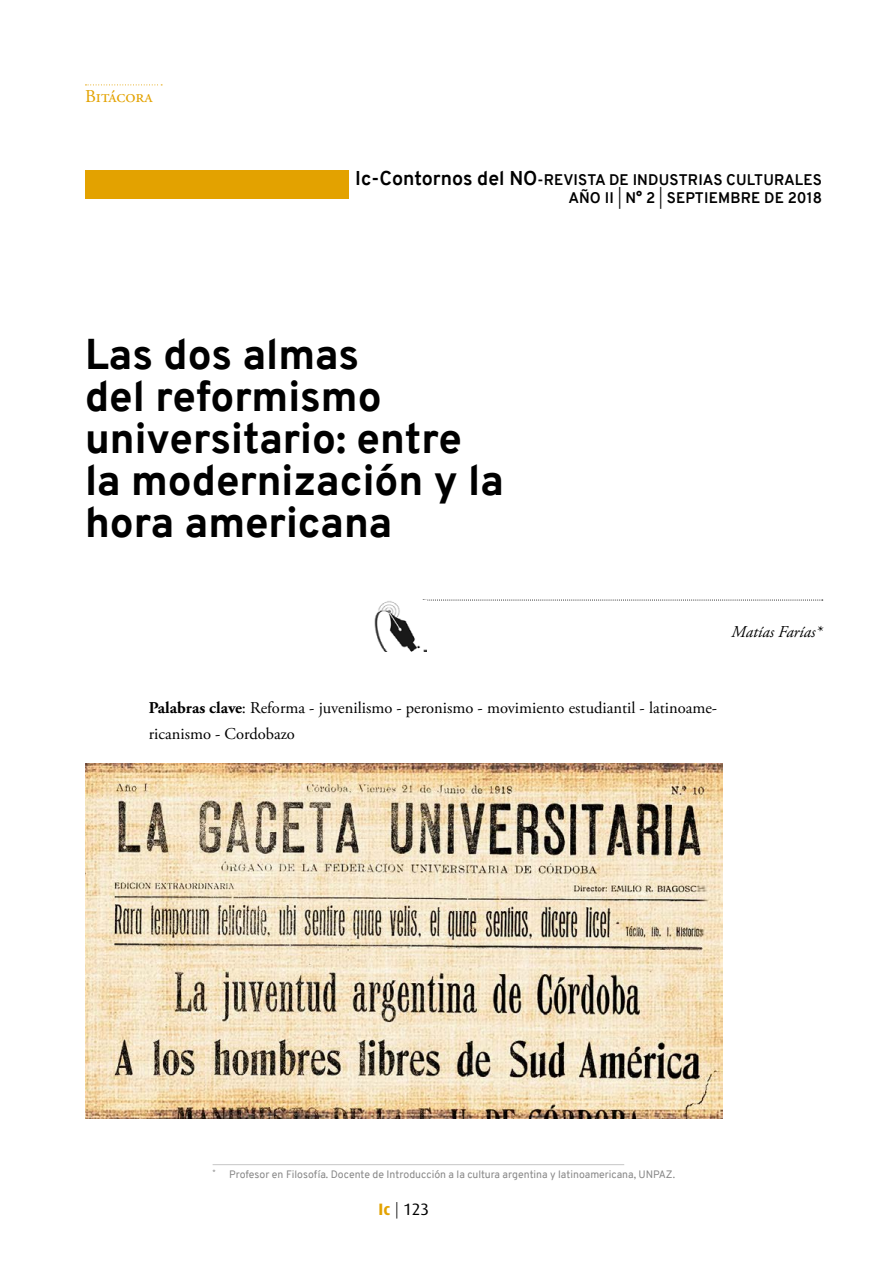
<style>
.page{position:relative;width:893px;height:1263px;background:#fff}
.page>*{position:absolute;margin:0;border:0;box-sizing:border-box;transform-origin:0 0}
.t1{font:800 42px/42px "Overpass";color:#000}
.t2{font:18px "Adobe Garamond Pro";color:#e3a200}
.t3{font:16.5px/25.5px "Adobe Garamond Pro";color:#000}
.t4{font:italic 16.5px "Adobe Garamond Pro";color:#000}
.t5{font:16.5px "Dax";color:#000}
.t6{font:700 15px/18px "Overpass";letter-spacing:.01em;color:#000;text-align:right}
.t7{font:10.5px "Overpass";color:#878787}
.s1{font-size:19.5px}
.s2{font-weight:300}
.s3{font-weight:700}
.s4{font-weight:700;color:#e3a200}
</style>
<div class="page">
<svg style="left:427px;top:600px;width:396px;height:1px"></svg>
<img style="left:375px;top:601px;width:51px;height:50px">
<div style="left:85px;top:170px;width:264px;height:29px;background:#e3a200"></div>
<svg style="left:85px;top:84px;width:77px;height:1px"></svg>
<img style="left:85px;top:763px;width:638px;height:355px">
<hr style="left:213px;top:1164px;width:411px;height:1px;background:#c6c6c6">
<p class="t2" style="left:85px;top:86px;width:69px">Bitácora</p>
<p class="t6" style="left:355px;top:171px;width:468px"><span class="s1">Ic-Contornos del NO</span>-REVISTA DE INDUSTRIAS CULTURALES<br>AÑO II <span class="s2">|</span> N° 2 <span class="s2">|</span> SEPTIEMBRE DE 2018</p>
<h1 class="t1" style="left:85px;top:334px;width:420px">Las dos almas<br>del reformismo universitario: entre la modernización y la hora americana</h1>
<p class="t4" style="left:731px;top:622px;width:92px">Matías Farías*</p>
<p class="t3" style="left:149px;top:696px;width:570px"><span class="s3">Palabras clave</span>: Reforma - juvenilismo - peronismo - movimiento estudiantil - latinoame&shy;ricanismo - Cordobazo</p>
<p class="t7" style="left:213px;top:1166px;width:464px"><sup>*</sup> Profesor en Filosofía. Docente de Introducción a la cultura argentina y latinoamericana, UNPAZ.</p>
<p class="t5" style="left:379px;top:1200px;width:52px"><span class="s4">Ic</span> <span class="s2">|</span> 123</p>
</div>
